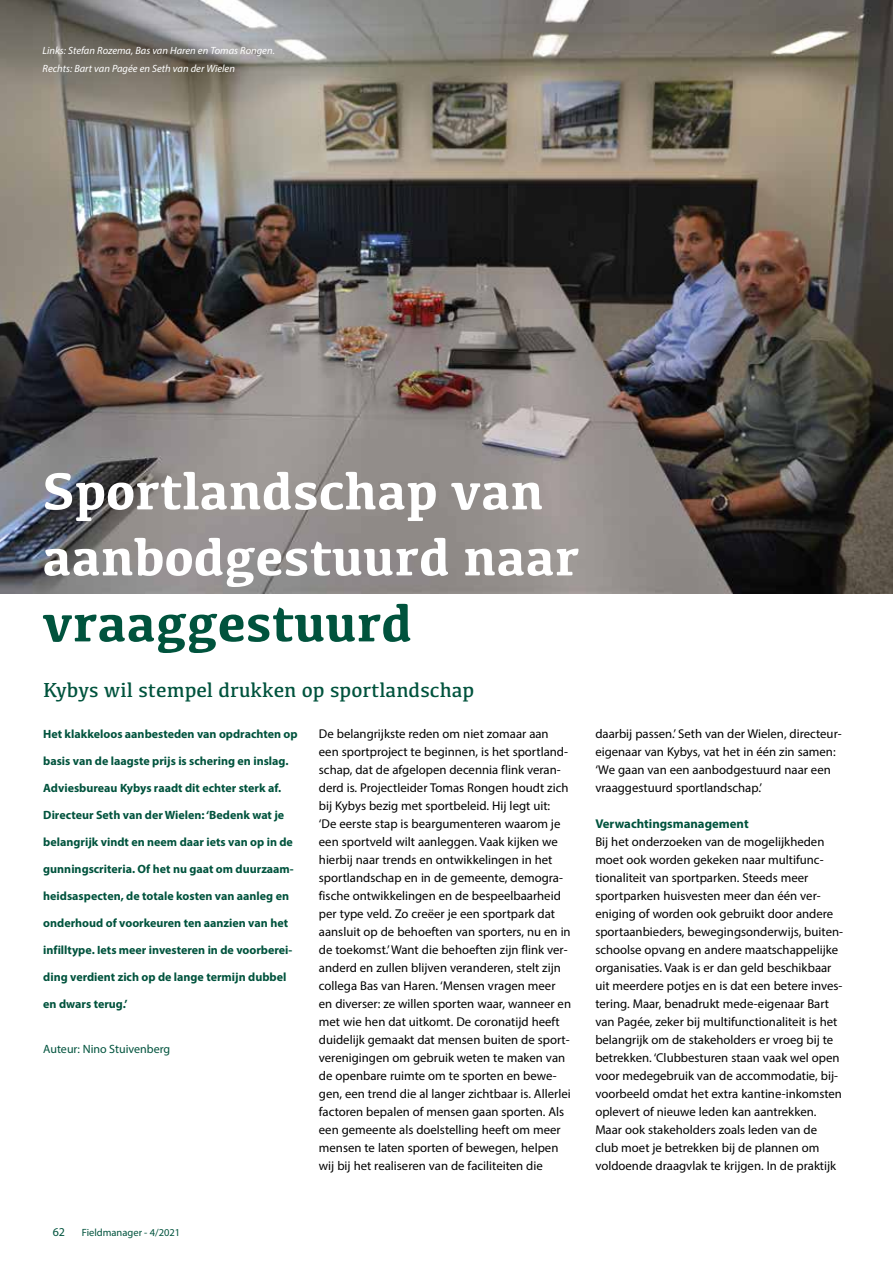
<style>
.page{position:relative;width:893px;height:1263px;background:#fff}
.page>*{position:absolute;margin:0;border:0;box-sizing:border-box;transform-origin:0 0}
.t1{font:700 54px/66px "Kefa";color:#fff}
.t2{font:700 54px "Kefa";color:#00533d}
.t3{font:21px "Kefa";color:#00533d}
.t4{font:12.75px/18px "Myriad Pro";color:#000}
.t5{font:700 12.75px "Myriad Pro";color:#00533d}
.t6{font:700 12px "Myriad Pro";color:#00533d}
.t7{font:12px "Myriad Pro";color:#00533d}
.t8{font:italic 10.5px/18px "Myriad Pro";color:#fff}
.t9{font:10.5px "Myriad Pro";color:#00533d}
</style>
<div class="page">
<img style="left:0;top:0;width:893px;height:593px">
<p class="t8" style="left:43px;top:41px;width:234px">Links: Stefan Rozema, Bas van Haren en Tomas Rongen.<br>Rechts: Bart van Pagée en Seth van der Wielen</p>
<h1 class="t1" style="left:43px;top:455px;width:538px">Sportlandschap van aanbodgestuurd naar</h1>
<h1 class="t2" style="left:43px;top:587px;width:371px">vraaggestuurd</h1>
<h2 class="t3" style="left:43px;top:677px;width:432px">Kybys wil stempel drukken op sportlandschap</h2>
<p class="t6" style="left:43px;top:726px;width:256px">Het klakkeloos aanbesteden van opdrachten op</p>
<p class="t6" style="left:43px;top:753px;width:247px">basis van de laagste prijs is schering en inslag.</p>
<p class="t6" style="left:43px;top:780px;width:239px">Adviesbureau Kybys raadt dit echter sterk af.</p>
<p class="t6" style="left:43px;top:807px;width:243px">Directeur Seth van der Wielen: ‘Bedenk wat je</p>
<p class="t6" style="left:43px;top:834px;width:251px">belangrijk vindt en neem daar iets van op in de</p>
<p class="t6" style="left:43px;top:861px;width:252px">gunningscriteria. Of het nu gaat om duurzaam-</p>
<p class="t6" style="left:43px;top:888px;width:247px">heidsaspecten, de totale kosten van aanleg en</p>
<p class="t6" style="left:43px;top:915px;width:246px">onderhoud of voorkeuren ten aanzien van het</p>
<p class="t6" style="left:43px;top:942px;width:251px">infilltype. Iets meer investeren in de voorberei-</p>
<p class="t6" style="left:43px;top:969px;width:245px">ding verdient zich op de lange termijn dubbel</p>
<p class="t6" style="left:43px;top:996px;width:86px">en dwars terug.’</p>
<p class="t7" style="left:43px;top:1042px;width:128px">Auteur: Nino Stuivenberg</p>
<p class="t4" style="left:319px;top:725px;width:254px">De belangrijkste reden om niet zomaar aan een sportproject te beginnen, is het sportland&shy;schap, dat de afgelopen decennia flink veran&shy;derd is. Projectleider Tomas Rongen houdt zich bij Kybys bezig met sportbeleid. Hij legt uit:<br>‘De eerste stap is beargumenteren waarom je een sportveld wilt aanleggen. Vaak kijken we hierbij naar trends en ontwikkelingen in het sportlandschap en in de gemeente, demogra&shy;fische ontwikkelingen en de bespeelbaarheid per type veld. Zo creëer je een sportpark dat aansluit op de behoeften van sporters, nu en in de toekomst.’ Want die behoeften zijn flink ver&shy;anderd en zullen blijven veranderen, stelt zijn collega Bas van Haren. ‘Mensen vragen meer en diverser: ze willen sporten waar, wanneer en met wie hen dat uitkomt. De coronatijd heeft duidelijk gemaakt dat mensen buiten de sport&shy;verenigingen om gebruik weten te maken van de openbare ruimte om te sporten en bewe&shy;gen, een trend die al langer zichtbaar is. Allerlei factoren bepalen of mensen gaan sporten. Als een gemeente als doelstelling heeft om meer mensen te laten sporten of bewegen, helpen wij bij het realiseren van de faciliteiten die</p>
<p class="t4" style="left:595px;top:725px;width:248px">daarbij passen.’ Seth van der Wielen, directeur&shy;eigenaar van Kybys, vat het in één zin samen: ‘We gaan van een aanbodgestuurd naar een vraaggestuurd sportlandschap.’</p>
<p class="t5" style="left:595px;top:815px;width:155px">Verwachtingsmanagement</p>
<p class="t4" style="left:595px;top:833px;width:249px">Bij het onderzoeken van de mogelijkheden moet ook worden gekeken naar multifunc&shy;tionaliteit van sportparken. Steeds meer sportparken huisvesten meer dan één ver&shy;eniging of worden ook gebruikt door andere sportaanbieders, bewegingsonderwijs, buiten&shy;schoolse opvang en andere maatschappelijke organisaties. Vaak is er dan geld beschikbaar uit meerdere potjes en is dat een betere inves&shy;tering. Maar, benadrukt mede-eigenaar Bart van Pagée, zeker bij multifunctionaliteit is het belangrijk om de stakeholders er vroeg bij te betrekken. ‘Clubbesturen staan vaak wel open voor medegebruik van de accommodatie, bij&shy;voorbeeld omdat het extra kantine-inkomsten oplevert of nieuwe leden kan aantrekken.<br>Maar ook stakeholders zoals leden van de club moet je betrekken bij de plannen om voldoende draagvlak te krijgen. In de praktijk</p>
<p class="t7" style="left:53px;top:1224px;width:14px">62</p>
<p class="t9" style="left:82px;top:1226px;width:100px">Fieldmanager - 4/2021</p>
</div>
